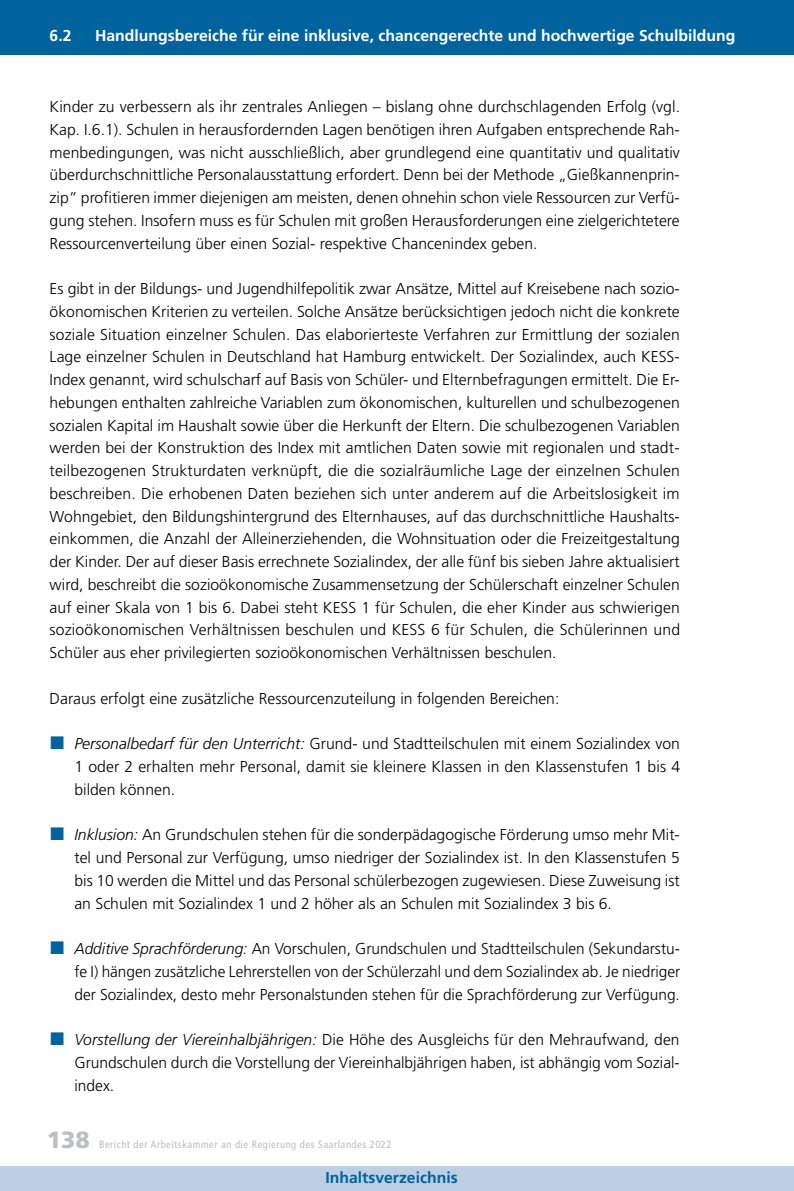
<style>
.page{position:relative;width:794px;height:1191px;background:#fff}
.page>*{position:absolute;margin:0;border:0;box-sizing:border-box;transform-origin:0 0}
.t1{font:900 23.45px "Frutiger";color:#bcbec0}
._04_Grundtext{font:300 15.75px/22.8px "Frutiger";color:#000;text-align:justify}
._05_Zwischenüberschr{font:300 15.75px/22.8px "Frutiger";color:#000;text-align:justify}
.t2{font:700 15.75px "Frutiger";color:#fff}
.t3{font:700 15.75px "Frutiger";color:#00639e}
.t4{font:condensed 10.5px "Frutiger";letter-spacing:.05em;color:#bcbec0}
.s1{font-style:italic}
</style>
<div class="page">
<div style="left:0;top:0;width:794px;height:55px;background:#00639e"></div>
<div style="left:0;top:1166px;width:794px;height:25px;background:#bdcfe4"></div>
<p class="t2" style="left:50px;top:26px;width:23px">6.2</p>
<p class="t2" style="left:95px;top:26px;width:642px">Handlungsbereiche für eine inklusive, chancengerechte und hochwertige Schulbildung</p>
<p class="_05_Zwischenüberschr" style="left:50px;top:95px;width:632px">Kinder zu verbessern als ihr zentrales Anliegen – bislang ohne durchschlagenden Erfolg (vgl.<br>Kap. I.6.1). Schulen in herausfordernden Lagen benötigen ihren Aufgaben entsprechende Rah&shy;menbedingungen, was nicht ausschließlich, aber grundlegend eine quantitativ und qualitativ überdurchschnittliche Personalausstattung erfordert. Denn bei der Methode „Gießkannenprin&shy;zip“ profitieren immer diejenigen am meisten, denen ohnehin schon viele Ressourcen zur Verfü&shy;gung stehen. Insofern muss es für Schulen mit großen Herausforderungen eine zielgerichtetere Ressourcenverteilung über einen Sozial- respektive Chancenindex geben.</p>
<p class="_04_Grundtext" style="left:50px;top:277px;width:632px">Es gibt in der Bildungs- und Jugendhilfepolitik zwar Ansätze, Mittel auf Kreisebene nach sozio&shy;ökonomischen Kriterien zu verteilen. Solche Ansätze berücksichtigen jedoch nicht die konkrete soziale Situation einzelner Schulen. Das elaborierteste Verfahren zur Ermittlung der sozialen Lage einzelner Schulen in Deutschland hat Hamburg entwickelt. Der Sozialindex, auch KESS-Index genannt, wird schulscharf auf Basis von Schüler- und Elternbefragungen ermittelt. Die Er&shy;hebungen enthalten zahlreiche Variablen zum ökonomischen, kulturellen und schulbezogenen sozialen Kapital im Haushalt sowie über die Herkunft der Eltern. Die schulbezogenen Variablen werden bei der Konstruktion des Index mit amtlichen Daten sowie mit regionalen und stadt&shy;teilbezogenen Strukturdaten verknüpft, die die sozialräumliche Lage der einzelnen Schulen beschreiben. Die erhobenen Daten beziehen sich unter anderem auf die Arbeitslosigkeit im Wohngebiet, den Bildungshintergrund des Elternhauses, auf das durchschnittliche Haushalts&shy;einkommen, die Anzahl der Alleinerziehenden, die Wohnsituation oder die Freizeitgestaltung der Kinder. Der auf dieser Basis errechnete Sozialindex, der alle fünf bis sieben Jahre aktualisiert wird, beschreibt die sozioökonomische Zusammensetzung der Schülerschaft einzelner Schulen auf einer Skala von 1 bis 6. Dabei steht KESS 1 für Schulen, die eher Kinder aus schwierigen sozioökonomischen Verhältnissen beschulen und KESS 6 für Schulen, die Schülerinnen und Schüler aus eher privilegierten sozioökonomischen Verhältnissen beschulen.</p>
<p class="_04_Grundtext" style="left:50px;top:687px;width:511px">Daraus erfolgt eine zusätzliche Ressourcenzuteilung in folgenden Bereichen:</p>
<p class="_04_Grundtext" style="left:74px;top:732px;width:607px"><span class="s1">Personalbedarf für den Unterricht:</span> Grund- und Stadtteilschulen mit einem Sozialindex von 1 oder 2 erhalten mehr Personal, damit sie kleinere Klassen in den Klassenstufen 1 bis 4 bilden können.</p>
<p class="_04_Grundtext" style="left:74px;top:823px;width:607px"><span class="s1">Inklusion:</span> An Grundschulen stehen für die sonderpädagogische Förderung umso mehr Mit&shy;tel und Personal zur Verfügung, umso niedriger der Sozialindex ist. In den Klassenstufen 5 bis 10 werden die Mittel und das Personal schülerbezogen zugewiesen. Diese Zuweisung ist an Schulen mit Sozialindex 1 und 2 höher als an Schulen mit Sozialindex 3 bis 6.</p>
<p class="_04_Grundtext" style="left:74px;top:937px;width:607px"><span class="s1">Additive Sprachförderung:</span> An Vorschulen, Grundschulen und Stadtteilschulen (Sekundarstu&shy;fe I) hängen zusätzliche Lehrerstellen von der Schülerzahl und dem Sozialindex ab. Je niedriger der Sozialindex, desto mehr Personalstunden stehen für die Sprachförderung zur Verfügung.</p>
<p class="_04_Grundtext" style="left:74px;top:1028px;width:607px"><span class="s1">Vorstellung der Viereinhalbjährigen:</span> Die Höhe des Ausgleichs für den Mehraufwand, den Grundschulen durch die Vorstellung der Viereinhalbjährigen haben, ist abhängig vom Sozial&shy;index.</p>
<h1 class="t1" style="left:47px;top:1125px;width:44px">138</h1>
<p class="t4" style="left:99px;top:1137px;width:294px">Bericht der Arbeitskammer an die Regierung des Saarlandes 2022</p>
<p class="t3" style="left:325px;top:1168px;width:134px">Inhaltsverzeichnis</p>
</div>
